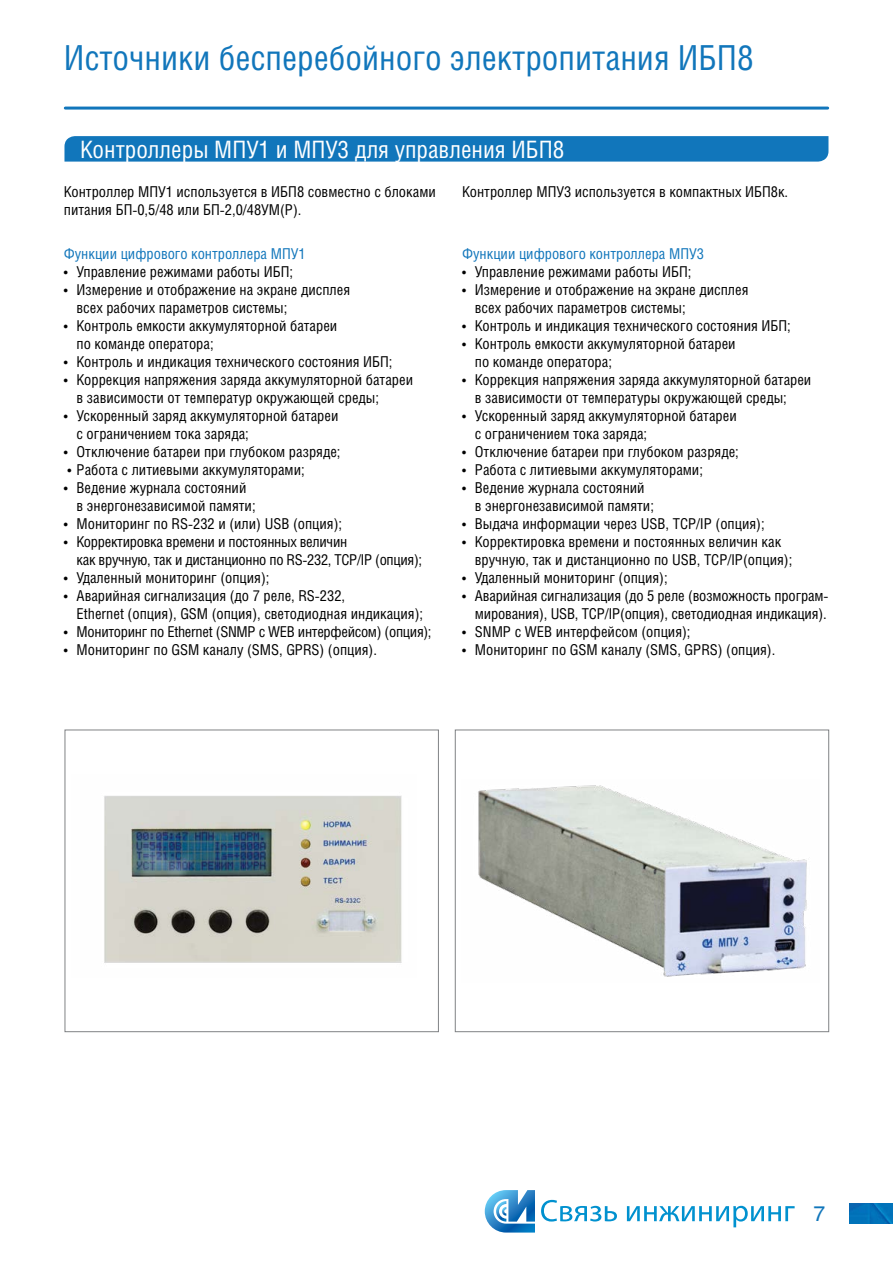
<style>
.page{position:relative;width:893px;height:1263px;background:#fff}
.page>*{position:absolute;margin:0;border:0;box-sizing:border-box;transform-origin:0 0}
.t1{font:34.5px "Helios Cond C";color:#1176bb}
.t2{font:24px "Helios Cond C";color:#fff}
.t3{font:21px "Helios C";color:#1176bb}
.t4{font:15px/18px "Helios Cond C";color:#000}
.t5{font:15px/18px "Helios Cond C";letter-spacing:-.02em;color:#000}
.t6{font:15px "Helios Cond C";color:#1176bb}
</style>
<div class="page">
<hr style="left:65px;top:107px;width:763px;height:3px;background:#1176bb">
<svg style="left:485px;top:1190px;width:50px;height:42px"></svg>
<svg style="left:541px;top:1200px;width:76px;height:21px"></svg>
<svg style="left:627px;top:1206px;width:168px;height:21px"></svg>
<img style="left:849px;top:1203px;width:44px;height:20px">
<div style="left:65px;top:730px;width:374px;height:302px;border:1px solid #808285"></div>
<div style="left:455px;top:730px;width:374px;height:302px;border:1px solid #808285"></div>
<svg style="left:64px;top:136px;width:764px;height:26px;background:#1679bc"></svg>
<img style="left:104px;top:796px;width:298px;height:167px">
<img style="left:478px;top:785px;width:329px;height:192px">
<h1 class="t1" style="left:64px;top:37px;width:691px">Источники бесперебойного электропитания ИБП8</h1>
<h2 class="t2" style="left:80px;top:135px;width:486px">Контроллеры МПУ1 и МПУ3 для управления ИБП8</h2>
<p class="t4" style="left:462px;top:182px;width:328px">Контроллер МПУ3 используется в компактных ИБП8к.</p>
<p class="t4" style="left:64px;top:182px;width:374px">Контроллер МПУ1 используется в ИБП8 совместно с блоками питания БП-0,5/48 или БП-2,0/48УМ(Р).</p>
<p class="t6" style="left:64px;top:244px;width:243px">Функции цифрового контроллера МПУ1</p>
<p class="t4" style="left:64px;top:262px;width:231px">• Управление режимами работы ИБП;</p>
<p class="t4" style="left:77px;top:280px;width:275px;text-indent:-13px">• Измерение и отображение на экране дисплея всех рабочих параметров системы;</p>
<p class="t4" style="left:77px;top:316px;width:262px;text-indent:-13px">• Контроль емкости аккумуляторной батареи по команде оператора;</p>
<p class="t4" style="left:64px;top:352px;width:330px">• Контроль и индикация технического состояния ИБП;</p>
<p class="t4" style="left:77px;top:370px;width:338px;text-indent:-13px">• Коррекция напряжения заряда аккумуляторной батареи в зависимости от температур окружающей среды;</p>
<p class="t4" style="left:77px;top:406px;width:263px;text-indent:-13px">• Ускоренный заряд аккумуляторной батареи с ограничением тока заряда;</p>
<p class="t4" style="left:64px;top:442px;width:278px">• Отключение батареи при глубоком разряде;</p>
<p class="t4" style="left:67px;top:460px;width:239px">• Работа с литиевыми аккумуляторами;</p>
<p class="t4" style="left:77px;top:478px;width:181px;text-indent:-13px">• Ведение журнала состояний в энергонезависимой памяти;</p>
<p class="t4" style="left:64px;top:514px;width:280px">• Мониторинг по RS-232 и (или) USB (опция);</p>
<p class="t5" style="left:77px;top:532px;width:347px;text-indent:-13px">• Корректировка времени и постоянных величин<br>как вручную, так и дистанционно по RS-232, ТCP/IP (опция);</p>
<p class="t4" style="left:64px;top:568px;width:207px">• Удаленный мониторинг (опция);</p>
<p class="t4" style="left:77px;top:586px;width:348px;text-indent:-13px">• Аварийная сигнализация (до 7 реле, RS-232,<br>Ethernet (опция), GSM (опция), светодиодная индикация);</p>
<p class="t5" style="left:64px;top:622px;width:369px">• Мониторинг по Ethernet (SNMP с WEB интерфейсом) (опция);</p>
<p class="t4" style="left:64px;top:640px;width:315px">• Мониторинг по GSM каналу (SMS, GPRS) (опция).</p>
<p class="t6" style="left:462px;top:244px;width:243px">Функции цифрового контроллера МПУ3</p>
<p class="t4" style="left:462px;top:262px;width:231px">• Управление режимами работы ИБП;</p>
<p class="t4" style="left:475px;top:280px;width:275px;text-indent:-13px">• Измерение и отображение на экране дисплея всех рабочих параметров системы;</p>
<p class="t4" style="left:462px;top:316px;width:330px">• Контроль и индикация технического состояния ИБП;</p>
<p class="t4" style="left:475px;top:334px;width:262px;text-indent:-13px">• Контроль емкости аккумуляторной батареи по команде оператора;</p>
<p class="t4" style="left:475px;top:370px;width:338px;text-indent:-13px">• Коррекция напряжения заряда аккумуляторной батареи в зависимости от температуры окружающей среды;</p>
<p class="t4" style="left:475px;top:406px;width:263px;text-indent:-13px">• Ускоренный заряд аккумуляторной батареи с ограничением тока заряда;</p>
<p class="t4" style="left:462px;top:442px;width:278px">• Отключение батареи при глубоком разряде;</p>
<p class="t4" style="left:462px;top:460px;width:242px">• Работа с литиевыми аккумуляторами;</p>
<p class="t4" style="left:475px;top:478px;width:181px;text-indent:-13px">• Ведение журнала состояний в энергонезависимой памяти;</p>
<p class="t4" style="left:462px;top:514px;width:304px">• Выдача информации через USB, TCP/IP (опция);</p>
<p class="t4" style="left:475px;top:532px;width:319px;text-indent:-13px">• Корректировка времени и постоянных величин как вручную, так и дистанционно по USB, TCP/IP(опция);</p>
<p class="t4" style="left:462px;top:568px;width:207px">• Удаленный мониторинг (опция);</p>
<p class="t4" style="left:462px;top:586px;width:368px;text-align:right">• Аварийная сигнализация (до 5 реле (возможность програм&shy;мирования), USB, TCP/IP(опция), светодиодная индикация).</p>
<p class="t4" style="left:462px;top:622px;width:230px">• SNMP с WEB интерфейсом (опция);</p>
<p class="t4" style="left:462px;top:640px;width:315px">• Мониторинг по GSM каналу (SMS, GPRS) (опция).</p>
<h3 class="t3" style="left:813px;top:1201px;width:13px">7</h3>
</div>
